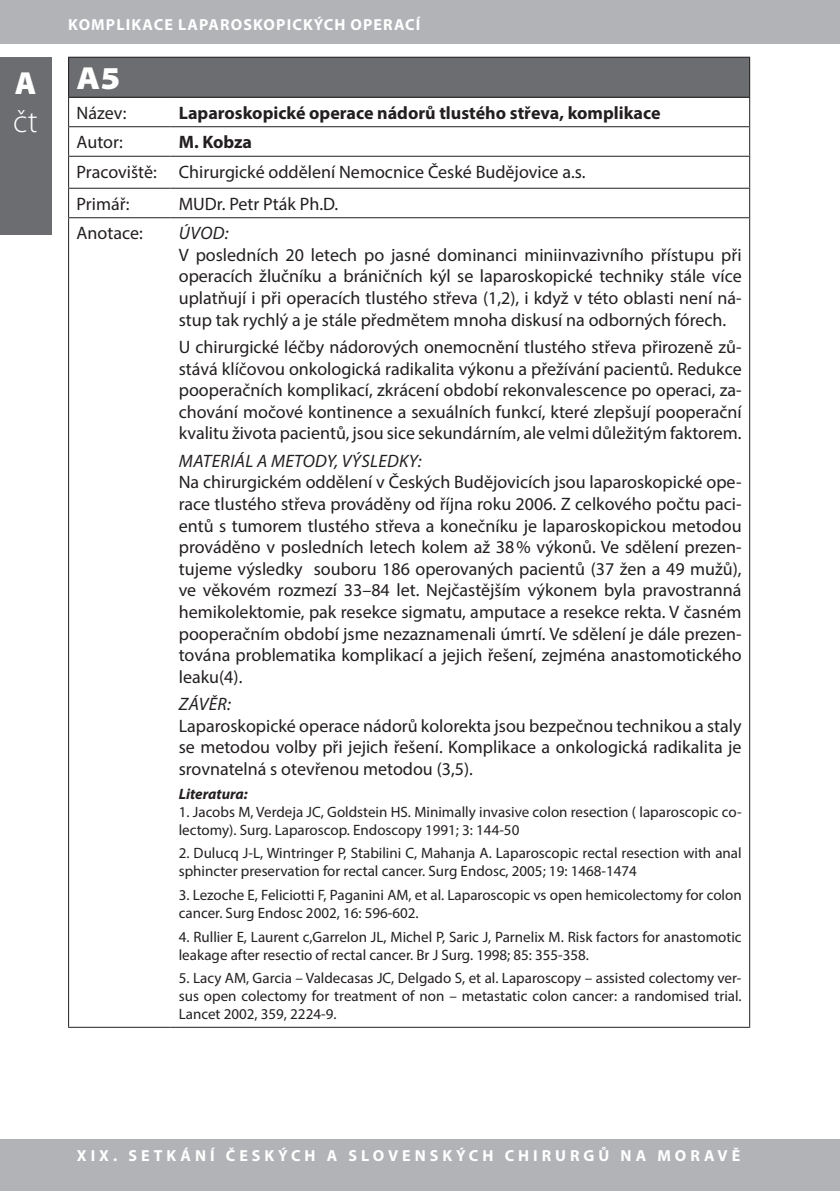
<style>
.page{position:relative;width:840px;height:1191px;background:#fff}
.page>*{position:absolute;margin:0;border:0;box-sizing:border-box;transform-origin:0 0}
.t1{font:300 32px "Myriad Pro";color:#fff}
.t2{font:900 semi-expanded 32px "Myriad Pro";color:#fff}
.t3{font:900 32px "Myriad Pro";color:#fff}
.t4{font:18px/21.6px "Myriad Pro";color:#231f20;text-align:justify}
.t5{font:700 18px "Myriad Pro";color:#231f20}
.t6{font:italic 18px "Myriad Pro";letter-spacing:.02em;color:#231f20}
.t7{font:700 16px "Myriad Pro";letter-spacing:.25em;color:#fff}
.t8{font:700 16px "Myriad Pro";letter-spacing:.07em;color:#fff}
.t9{font:15px/18px "Myriad Pro";color:#231f20}
.t10{font:italic 700 15px "Myriad Pro";color:#231f20}
</style>
<div class="page">
<div style="left:0;top:1140px;width:839px;height:51px;background:#b2b3b7"></div>
<div style="left:0;top:57px;width:51px;height:177px;background:#6c6d70"></div>
<div style="left:0;top:0;width:839px;height:44px;background:#b2b3b7"></div>
<div style="left:69px;top:57px;width:680px;height:40px;background:#6c6d70"></div>
<hr style="left:68px;top:57px;width:103px;height:1px;background:#231f20">
<hr style="left:68px;top:58px;width:1px;height:39px;background:#231f20">
<hr style="left:171px;top:57px;width:578px;height:1px;background:#231f20">
<hr style="left:748px;top:58px;width:1px;height:39px;background:#231f20">
<hr style="left:68px;top:97px;width:103px;height:1px;background:#231f20">
<hr style="left:171px;top:97px;width:578px;height:1px;background:#231f20">
<hr style="left:68px;top:126px;width:103px;height:1px;background:#231f20">
<svg style="left:68px;top:98px;width:1px;height:58px"></svg>
<hr style="left:171px;top:126px;width:578px;height:1px;background:#231f20">
<hr style="left:68px;top:156px;width:103px;height:1px;background:#231f20">
<hr style="left:68px;top:157px;width:1px;height:31px;background:#231f20">
<hr style="left:171px;top:156px;width:578px;height:1px;background:#231f20">
<hr style="left:748px;top:157px;width:1px;height:31px;background:#231f20">
<hr style="left:68px;top:188px;width:103px;height:1px;background:#231f20">
<svg style="left:68px;top:189px;width:1px;height:28px"></svg>
<hr style="left:171px;top:188px;width:578px;height:1px;background:#231f20">
<hr style="left:68px;top:217px;width:103px;height:1px;background:#231f20">
<hr style="left:68px;top:218px;width:1px;height:808px;background:#231f20">
<hr style="left:171px;top:217px;width:578px;height:1px;background:#231f20">
<hr style="left:748px;top:218px;width:1px;height:808px;background:#231f20">
<hr style="left:68px;top:1026px;width:103px;height:1px;background:#231f20">
<hr style="left:171px;top:1026px;width:578px;height:1px;background:#231f20">
<h1 class="t3" style="left:15px;top:65px;width:23px">A</h1>
<h1 class="t1" style="left:13px;top:104px;width:26px">čt</h1>
<p class="t8" style="left:68px;top:15px;width:353px">KOMPLIKACE LAPAROSKOPICKÝCH OPERACÍ</p>
<h1 class="t2" style="left:77px;top:60px;width:45px">A5</h1>
<p class="t4" style="left:77px;top:102px;width:51px">Název:</p>
<p class="t5" style="left:179px;top:101px;width:483px">Laparoskopické operace nádorů tlustého střeva, komplikace</p>
<p class="t4" style="left:77px;top:131px;width:48px">Autor:</p>
<p class="t5" style="left:179px;top:130px;width:75px">M. Kobza</p>
<p class="t4" style="left:77px;top:155px;width:510px;line-height:32px">Pracoviště: Chirurgické oddělení Nemocnice České Budějovice a.s.<br>Primář:</p>
<p class="t4" style="left:179px;top:193px;width:161px">MUDr. Petr Pták Ph.D.</p>
<p class="t4" style="left:77px;top:222px;width:68px">Anotace:</p>
<p class="t6" style="left:179px;top:222px;width:51px">ÚVOD:</p>
<p class="t4" style="left:179px;top:244px;width:564px">V posledních 20 letech po jasné dominanci miniinvazivního přístupu při operacích žlučníku a bráničních kýl se laparoskopické techniky stále více uplatňují i při operacích tlustého střeva (1,2), i když v této oblasti není ná&shy;stup tak rychlý a je stále předmětem mnoha diskusí na odborných fórech.</p>
<p class="t4" style="left:179px;top:336px;width:564px">U chirurgické léčby nádorových onemocnění tlustého střeva přirozeně zů&shy;stává klíčovou onkologická radikalita výkonu a přežívání pacientů. Redukce pooperačních komplikací, zkrácení období rekonvalescence po operaci, za&shy;chování močové kontinence a sexuálních funkcí, které zlepšují pooperační kvalitu života pacientů, jsou sice sekundárním, ale velmi důležitým faktorem.</p>
<p class="t6" style="left:179px;top:449px;width:244px">MATERIÁL A METODY, VÝSLEDKY:</p>
<p class="t4" style="left:179px;top:471px;width:564px">Na chirurgickém oddělení v Českých Budějovicích jsou laparoskopické ope&shy;race tlustého střeva prováděny od října roku 2006. Z celkového počtu paci&shy;entů s tumorem tlustého střeva a konečníku je laparoskopickou metodou prováděno v posledních letech kolem až 38 % výkonů. Ve sdělení prezen&shy;tujeme výsledky souboru 186 operovaných pacientů (37 žen a 49 mužů), ve věkovém rozmezí 33–84 let. Nejčastějším výkonem byla pravostranná hemikolektomie, pak resekce sigmatu, amputace a resekce rekta. V časném pooperačním období jsme nezaznamenali úmrtí. Ve sdělení je dále prezen&shy;tována problematika komplikací a jejich řešení, zejména anastomotického leaku(4).</p>
<p class="t6" style="left:179px;top:693px;width:53px">ZÁVĚR:</p>
<p class="t4" style="left:179px;top:714px;width:564px">Laparoskopické operace nádorů kolorekta jsou bezpečnou technikou a staly se metodou volby při jejich řešení. Komplikace a onkologická radikalita je srovnatelná s otevřenou metodou (3,5).</p>
<p class="t10" style="left:179px;top:783px;width:70px">Literatura:</p>
<p class="t9" style="left:179px;top:802px;width:564px">1. Jacobs M, Verdeja JC, Goldstein HS. Minimally invasive colon resection ( laparoscopic co&shy;lectomy). Surg. Laparoscop. Endoscopy 1991; 3: 144-50</p>
<p class="t9" style="left:179px;top:844px;width:564px">2. Dulucq J-L, Wintringer P, Stabilini C, Mahanja A. Laparoscopic rectal resection with anal sphincter preservation for rectal cancer. Surg Endosc, 2005; 19: 1468-1474</p>
<p class="t9" style="left:179px;top:885px;width:564px">3. Lezoche E, Feliciotti F, Paganini AM, et al. Laparoscopic vs open hemicolectomy for colon cancer. Surg Endosc 2002, 16: 596-602.</p>
<p class="t9" style="left:179px;top:927px;width:564px">4. Rullier E, Laurent c,Garrelon JL, Michel P, Saric J, Parnelix M. Risk factors for anastomotic leakage after resectio of rectal cancer. Br J Surg. 1998; 85: 355-358.</p>
<p class="t9" style="left:179px;top:969px;width:564px;text-align:justify">5. Lacy AM, Garcia – Valdecasas JC, Delgado S, et al. Laparoscopy – assisted colectomy ver&shy;sus open colectomy for treatment of non – metastatic colon cancer: a randomised trial.<br>Lancet 2002, 359, 2224-9.</p>
<p class="t7" style="left:77px;top:1145px;width:664px">XIX. SETKÁNÍ ČESKÝCH A SLOVENSKÝCH CHIRURGŮ NA MORAVĚ</p>
</div>
